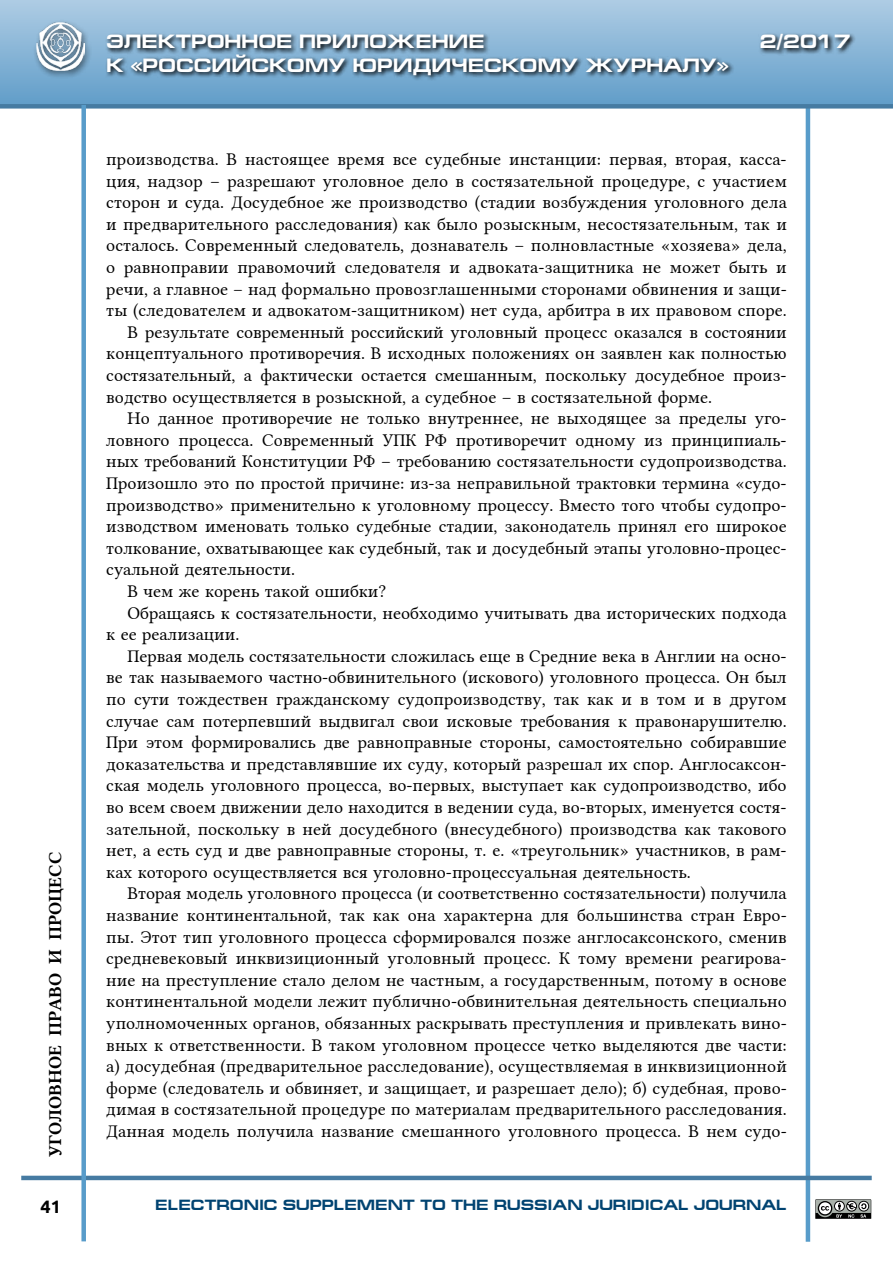
<style>
.page{position:relative;width:893px;height:1263px;background:#fff}
.page>*{position:absolute;margin:0;border:0;box-sizing:border-box;transform-origin:0 0}
.t1{font:700 19.5px "Europe Ext";color:#fff}
.t2{font:18px "Lin Libertine";color:#000}
.t3{font:18px "Lin Libertine B";color:#000}
.t4{font:700 18px "Ubuntu";color:#000}
.t5{font:700 15px "Europe Ext";color:#004371}
</style>
<div class="page">
<hr style="left:806px;top:91px;width:4px;height:1151px;background:#589cca">
<hr style="left:21px;top:1176px;width:851px;height:4px;background:#467ba2">
<div style="left:0;top:0;width:893px;height:106px;background:linear-gradient(to bottom,#aecce4,#619dc9)"></div>
<div style="left:0;top:104px;width:893px;height:5px;background:#467ba2"></div>
<div style="left:81px;top:105px;width:5px;height:1136px;background:#589cca"></div>
<div style="left:33px;top:19px;width:59px;height:60px;background:#000;opacity:.63"></div>
<img style="left:37px;top:23px;width:47px;height:47px">
<svg style="left:105px;top:31px;width:751px;height:50px;background:#6b90ac"></svg>
<svg style="left:815px;top:1199px;width:57px;height:20px"></svg>
<p class="t3" style="left:43px;top:1157px;width:307px;rotate:-90deg">уголовное право и процесс</p>
<p class="t4" style="left:41px;top:1196px;width:22px">41</p>
<p class="t1" style="left:106px;top:31px;width:380px">ЭЛЕКТРОННОЕ ПРИЛОЖЕНИЕ</p>
<p class="t1" style="left:760px;top:31px;width:92px">2/2017</p>
<p class="t1" style="left:106px;top:54px;width:624px">К «РОССИЙСКОМУ ЮРИДИЧЕСКОМУ ЖУРНАЛУ»</p>
<p class="t2" style="left:106px;top:145px;width:682px">производства. В настоящее время все судебные инстанции: первая, вторая, касса-</p>
<p class="t2" style="left:106px;top:166px;width:682px">ция, надзор – разрешают уголовное дело в состязательной процедуре, с участием</p>
<p class="t2" style="left:106px;top:188px;width:682px">сторон и суда. Досудебное же производство (стадии возбуждения уголовного дела</p>
<p class="t2" style="left:106px;top:209px;width:682px">и предварительного расследования) как было розыскным, несостязательным, так и</p>
<p class="t2" style="left:106px;top:231px;width:682px">осталось. Современный следователь, дознаватель – полновластные «хозяева» дела,</p>
<p class="t2" style="left:106px;top:253px;width:682px">о равноправии правомочий следователя и адвоката-защитника не может быть и</p>
<p class="t2" style="left:106px;top:274px;width:682px">речи, а главное – над формально провозглашенными сторонами обвинения и защи-</p>
<p class="t2" style="left:106px;top:296px;width:682px">ты (следователем и адвокатом-защитником) нет суда, арбитра в их правовом споре.</p>
<p class="t2" style="left:128px;top:317px;width:661px">В результате современный российский уголовный процесс оказался в состоянии</p>
<p class="t2" style="left:106px;top:339px;width:682px">концептуального противоречия. В исходных положениях он заявлен как полностью</p>
<p class="t2" style="left:106px;top:361px;width:682px">состязательный, а фактически остается смешанным, поскольку досудебное произ-</p>
<p class="t2" style="left:106px;top:382px;width:607px">водство осуществляется в розыскной, а судебное – в состязательной форме.</p>
<p class="t2" style="left:128px;top:404px;width:661px">Но данное противоречие не только внутреннее, не выходящее за пределы уго-</p>
<p class="t2" style="left:106px;top:425px;width:682px">ловного процесса. Современный УПК РФ противоречит одному из принципиаль-</p>
<p class="t2" style="left:106px;top:447px;width:682px">ных требований Конституции РФ – требованию состязательности судопроизводства.</p>
<p class="t2" style="left:106px;top:469px;width:682px">Произошло это по простой причине: из-за неправильной трактовки термина «судо-</p>
<p class="t2" style="left:106px;top:490px;width:682px">производство» применительно к уголовному процессу. Вместо того чтобы судопро-</p>
<p class="t2" style="left:106px;top:512px;width:682px">изводством именовать только судебные стадии, законодатель принял его широкое</p>
<p class="t2" style="left:106px;top:533px;width:682px">толкование, охватывающее как судебный, так и досудебный этапы уголовно-процес-</p>
<p class="t2" style="left:106px;top:555px;width:190px">суальной деятельности.</p>
<p class="t2" style="left:128px;top:577px;width:260px">В чем же корень такой ошибки?</p>
<p class="t2" style="left:128px;top:598px;width:661px">Обращаясь к состязательности, необходимо учитывать два исторических подхода</p>
<p class="t2" style="left:106px;top:620px;width:135px">к ее реализации.</p>
<p class="t2" style="left:128px;top:641px;width:661px">Первая модель состязательности сложилась еще в Средние века в Англии на осно-</p>
<p class="t2" style="left:106px;top:663px;width:682px">ве так называемого частно-обвинительного (искового) уголовного процесса. Он был</p>
<p class="t2" style="left:106px;top:685px;width:682px">по сути тождествен гражданскому судопроизводству, так как и в том и в другом</p>
<p class="t2" style="left:106px;top:706px;width:682px">случае сам потерпевший выдвигал свои исковые требования к правонарушителю.</p>
<p class="t2" style="left:106px;top:728px;width:682px">При этом формировались две равноправные стороны, самостоятельно собиравшие</p>
<p class="t2" style="left:106px;top:749px;width:682px">доказательства и представлявшие их суду, который разрешал их спор. Англосаксон-</p>
<p class="t2" style="left:106px;top:771px;width:682px">ская модель уголовного процесса, во-первых, выступает как судопроизводство, ибо</p>
<p class="t2" style="left:106px;top:793px;width:682px">во всем своем движении дело находится в ведении суда, во-вторых, именуется состя-</p>
<p class="t2" style="left:106px;top:814px;width:682px">зательной, поскольку в ней досудебного (внесудебного) производства как такового</p>
<p class="t2" style="left:106px;top:836px;width:682px">нет, а есть суд и две равноправные стороны, т. е. «треугольник» участников, в рам-</p>
<p class="t2" style="left:106px;top:857px;width:586px">ках которого осуществляется вся уголовно-процессуальная деятельность.</p>
<p class="t2" style="left:128px;top:879px;width:661px">Вторая модель уголовного процесса (и соответственно состязательности) получила</p>
<p class="t2" style="left:106px;top:901px;width:682px">название континентальной, так как она характерна для большинства стран Евро-</p>
<p class="t2" style="left:106px;top:922px;width:682px">пы. Этот тип уголовного процесса сформировался позже англосаксонского, сменив</p>
<p class="t2" style="left:106px;top:944px;width:682px">средневековый инквизиционный уголовный процесс. К тому времени реагирова-</p>
<p class="t2" style="left:106px;top:965px;width:682px">ние на преступление стало делом не частным, а государственным, потому в основе</p>
<p class="t2" style="left:106px;top:987px;width:682px">континентальной модели лежит публично-обвинительная деятельность специально</p>
<p class="t2" style="left:106px;top:1009px;width:682px">уполномоченных органов, обязанных раскрывать преступления и привлекать вино-</p>
<p class="t2" style="left:106px;top:1030px;width:682px">вных к ответственности. В таком уголовном процессе четко выделяются две части:</p>
<p class="t2" style="left:106px;top:1052px;width:682px">а) досудебная (предварительное расследование), осуществляемая в инквизиционной</p>
<p class="t2" style="left:106px;top:1073px;width:682px">форме (следователь и обвиняет, и защищает, и разрешает дело); б) судебная, прово-</p>
<p class="t2" style="left:106px;top:1095px;width:682px">димая в состязательной процедуре по материалам предварительного расследования.</p>
<p class="t2" style="left:106px;top:1117px;width:682px">Данная модель получила название смешанного уголовного процесса. В нем судо-</p>
<p class="t5" style="left:155px;top:1196px;width:633px">ELECTRONIC SUPPLEMENT TO THE RUSSIAN JURIDICAL JOURNAL</p>
</div>
